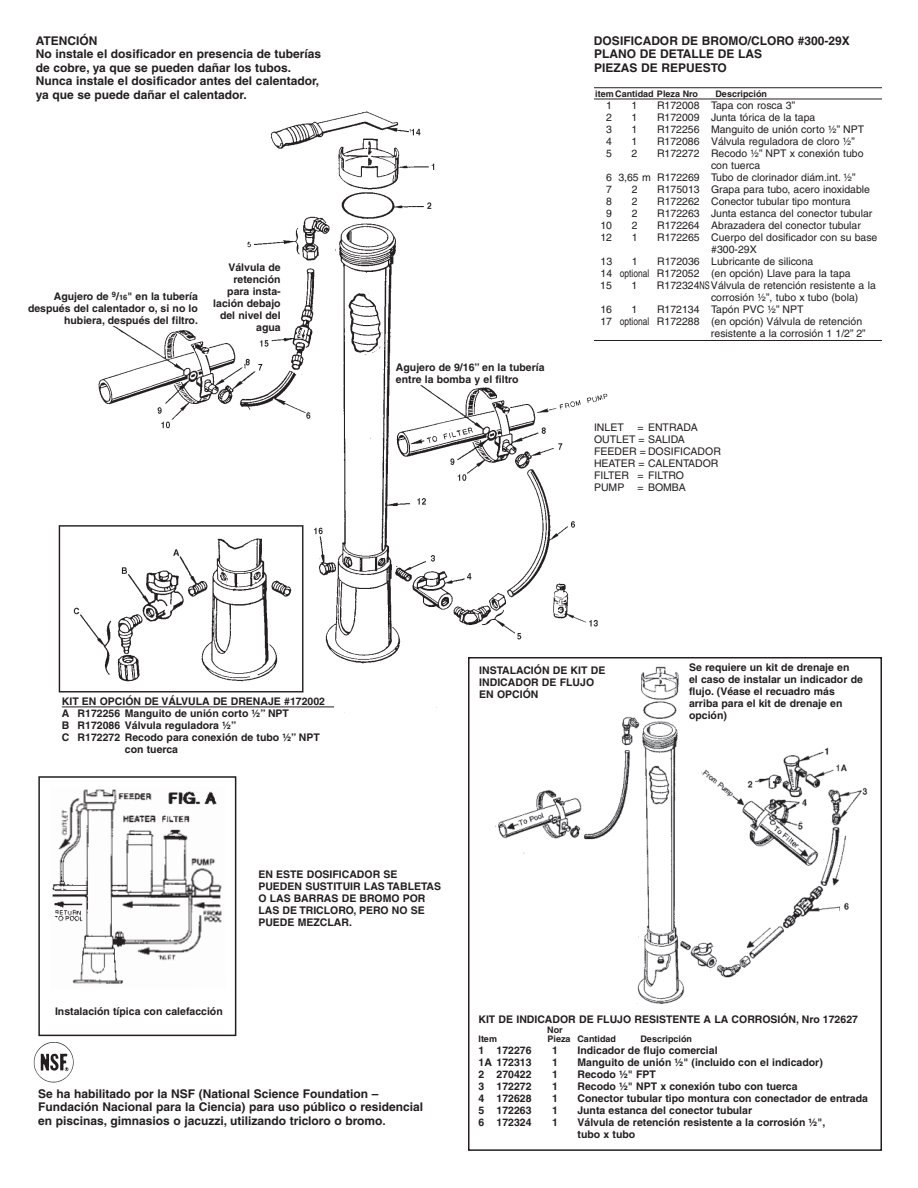
<style>
.page{position:relative;width:918px;height:1188px;background:#fff}
.page>*{position:absolute;margin:0;border:0;box-sizing:border-box;transform-origin:0 0}
.t1{font:700 12px/13.5px "Helvetica";color:#231f20}
.t2{font:700 10.5px/12px "Helvetica";color:#231f20}
.t3{font:10.5px/12px "Helvetica";color:#231f20}
.t4{font:700 9px "Helvetica";color:#231f20}
.s1{font-size:7.5px}
.s2{font-family:"Arial"}
</style>
<div class="page">
<hr style="left:594px;top:87px;width:288px;height:1px;background:#231f20">
<hr style="left:594px;top:99px;width:288px;height:1px;background:#231f20">
<hr style="left:594px;top:340px;width:288px;height:1px;background:#231f20">
<img style="left:58px;top:87px;width:551px;height:626px">
<img style="left:473px;top:660px;width:395px;height:344px">
<img style="left:52px;top:789px;width:170px;height:195px">
<div style="left:38px;top:776px;width:198px;height:260px;border:2px solid #231f20"></div>
<div style="left:468px;top:657px;width:414px;height:494px;border:2px solid #231f20"></div>
<hr style="left:62px;top:707px;width:272px;height:1px;background:#231f20">
<div style="left:12px;top:258px;width:186px;height:68px;background:#fff"></div>
<div style="left:396px;top:338px;width:155px;height:47px;background:#fff"></div>
<svg style="left:214px;top:296px;width:88px;height:39px"></svg>
<img style="left:33px;top:1042px;width:41px;height:41px">
<p class="t1" style="left:36px;top:35px;width:287px">ATENCIÓN<br>No instale el dosificador en presencia de tuberías de cobre, ya que se pueden dañar los tubos.<br>Nunca instale el dosificador antes del calentador, ya que se puede dañar el calentador.</p>
<p class="t2" style="left:28px;top:291px;width:171px;text-align:right">Agujero de <sup>9</sup>/<span class="s1">16</span>" en la tubería después del calentador o, si no lo hubiera, después del filtro.</p>
<p class="t2" style="left:213px;top:263px;width:69px;text-align:right">Válvula de retención para insta&shy;lación debajo del nivel del agua</p>
<p class="t2" style="left:62px;top:696px;width:265px">KIT EN OPCIÓN DE VÁLVULA DE DRENAJE #172002</p>
<p class="t2" style="left:62px;top:708px;width:229px">A R172256 Manguito de unión corto ½” NPT</p>
<p class="t2" style="left:62px;top:720px;width:176px">B R172086 Válvula reguladora ½”</p>
<p class="t2" style="left:62px;top:732px;width:260px">C R172272 Recodo para conexión de tubo ½” NPT</p>
<p class="t2" style="left:125px;top:744px;width:55px">con tuerca</p>
<p class="t1" style="left:594px;top:35px;width:257px">DOSIFICADOR DE BROMO/CLORO #300-29X<br>PLANO DE DETALLE DE LAS<br>PIEZAS DE REPUESTO</p>
<p class="t4" style="left:595px;top:91px;width:104px">item Cantidad Pleza Nro</p>
<p class="t4" style="left:715px;top:91px;width:53px">Descripción</p>
<p class="t3" style="left:606px;top:100px;width:7px">1</p>
<p class="t3" style="left:632px;top:100px;width:7px">1</p>
<p class="t3" style="left:657px;top:100px;width:140px">R172008 Tapa con rosca 3”</p>
<p class="t3" style="left:606px;top:112px;width:7px">2</p>
<p class="t3" style="left:632px;top:112px;width:7px">1</p>
<p class="t3" style="left:657px;top:112px;width:160px">R172009 Junta tórica de la tapa</p>
<p class="t3" style="left:606px;top:124px;width:7px">3</p>
<p class="t3" style="left:632px;top:124px;width:7px">1</p>
<p class="t3" style="left:657px;top:124px;width:209px">R172256 Manguito de unión corto ½” NPT</p>
<p class="t3" style="left:606px;top:136px;width:7px">4</p>
<p class="t3" style="left:632px;top:136px;width:7px">1</p>
<p class="t3" style="left:657px;top:136px;width:200px">R172086 Válvula reguladora de cloro ½”</p>
<p class="t3" style="left:606px;top:148px;width:7px">5</p>
<p class="t3" style="left:632px;top:148px;width:7px">2</p>
<p class="t3" style="left:657px;top:148px;width:208px">R172272 Recodo ½” NPT x conexión tubo</p>
<p class="t3" style="left:711px;top:160px;width:51px">con tuerca</p>
<p class="t3" style="left:606px;top:172px;width:251px">6 3,65 m R172269 Tubo de clorinador diám.int. ½”</p>
<p class="t3" style="left:606px;top:184px;width:7px">7</p>
<p class="t3" style="left:632px;top:184px;width:7px">2</p>
<p class="t3" style="left:657px;top:184px;width:214px">R175013 Grapa para tubo, acero inoxidable</p>
<p class="t3" style="left:606px;top:196px;width:7px">8</p>
<p class="t3" style="left:632px;top:196px;width:7px">2</p>
<p class="t3" style="left:657px;top:196px;width:195px">R172262 Conector tubular tipo montura</p>
<p class="t3" style="left:606px;top:208px;width:7px">9</p>
<p class="t3" style="left:632px;top:208px;width:7px">2</p>
<p class="t3" style="left:657px;top:208px;width:217px">R172263 Junta estanca del conector tubular</p>
<p class="t3" style="left:600px;top:220px;width:13px">10</p>
<p class="t3" style="left:632px;top:220px;width:7px">2</p>
<p class="t3" style="left:657px;top:220px;width:205px">R172264 Abrazadera del conector tubular</p>
<p class="t3" style="left:600px;top:232px;width:13px">12</p>
<p class="t3" style="left:632px;top:232px;width:7px">1</p>
<p class="t3" style="left:711px;top:232px;width:168px;text-indent:-54px">R172265 Cuerpo del dosificador con su base #300-29X</p>
<p class="t3" style="left:601px;top:256px;width:13px">13</p>
<p class="t3" style="left:632px;top:256px;width:7px">1</p>
<p class="t3" style="left:600px;top:256px;width:252px;text-indent:57px">R172036 Lubricante de silicona<br>14 optional R172052 (en opción) Llave para la tapa<br>15</p>
<p class="t3" style="left:632px;top:280px;width:7px">1</p>
<p class="t3" style="left:711px;top:280px;width:166px;text-indent:-54px">R172324NS Válvula de retención resistente a la corrosión ½”, tubo x tubo (bola)</p>
<p class="t2" style="left:396px;top:362px;width:150px">Agujero de 9/16” en la tubería entre la bomba y el filtro</p>
<p class="t3" style="left:600px;top:304px;width:13px">16</p>
<p class="t3" style="left:632px;top:304px;width:7px">1</p>
<p class="t3" style="left:657px;top:304px;width:148px">R172134 Tapón PVC ½” NPT</p>
<p class="t3" style="left:600px;top:316px;width:263px">17 optional R172288 (en opción) Válvula de retención</p>
<p class="t3" style="left:711px;top:328px;width:156px">resistente a la corrosión 1 1/2” 2”</p>
<p class="t3" style="left:594px;top:422px;width:128px;text-indent:43px">= ENTRADA<br>OUTLET = SALIDA<br>FEEDER = DOSIFICADOR<br>HEATER = CALENTADOR<br>FILTER = FILTRO<br>PUMP = BOMBA</p>
<p class="t3" style="left:594px;top:422px;width:31px">INLET</p>
<p class="t2" style="left:479px;top:665px;width:128px">INSTALACIÓN DE KIT DE<br>INDICADOR DE FLUJO<br>EN OPCIÓN</p>
<p class="t2" style="left:689px;top:663px;width:175px">Se requiere un kit de drenaje en<br>el caso de instalar un indicador de flujo. (Véase el recuadro más arriba para el kit de drenaje en opción)</p>
<p class="t2" style="left:55px;top:1007px;width:169px">Instalación típica con calefacción</p>
<p class="t2" style="left:258px;top:870px;width:184px">EN ESTE DOSIFICADOR SE<br>PUEDEN SUSTITUIR LAS TABLETAS<br>O LAS BARRAS DE BROMO POR<br>LAS DE TRICLORO, PERO NO SE<br>PUEDE MEZCLAR.</p>
<p class="t1" style="left:38px;top:1088px;width:386px">Se ha habilitado por la NSF (National Science Foundation –<br>Fundación Nacional para la Ciencia) para uso público o residencial en piscinas, gimnasios o jacuzzi, utilizando tricloro o bromo<span class="s2">.</span></p>
<p class="t2" style="left:478px;top:1014px;width:381px">KIT DE INDICADOR DE FLUJO RESISTENTE A LA CORROSIÓN, Nro 172627</p>
<p class="t4" style="left:547px;top:1027px;width:17px">Nor</p>
<p class="t4" style="left:479px;top:1036px;width:20px">Item</p>
<p class="t4" style="left:548px;top:1036px;width:70px">Pieza Cantidad</p>
<p class="t4" style="left:641px;top:1036px;width:53px">Descripción</p>
<p class="t2" style="left:478px;top:1046px;width:55px">1 172276</p>
<p class="t2" style="left:552px;top:1046px;width:7px">1</p>
<p class="t2" style="left:578px;top:1046px;width:142px">Indicador de flujo comercial</p>
<p class="t2" style="left:479px;top:1058px;width:55px">1A 172313</p>
<p class="t2" style="left:552px;top:1058px;width:7px">1</p>
<p class="t2" style="left:578px;top:1058px;width:247px">Manguito de unión ½" (incluido con el indicador)</p>
<p class="t2" style="left:479px;top:1070px;width:55px">2 270422</p>
<p class="t2" style="left:552px;top:1070px;width:7px">1</p>
<p class="t2" style="left:578px;top:1070px;width:80px">Recodo ½" FPT</p>
<p class="t2" style="left:479px;top:1082px;width:55px">3 172272</p>
<p class="t2" style="left:552px;top:1082px;width:7px">1</p>
<p class="t2" style="left:578px;top:1082px;width:222px">Recodo ½" NPT x conexión tubo con tuerca</p>
<p class="t2" style="left:479px;top:1094px;width:55px">4 172628</p>
<p class="t2" style="left:552px;top:1094px;width:7px">1</p>
<p class="t2" style="left:578px;top:1094px;width:292px">Conector tubular tipo montura con conectador de entrada</p>
<p class="t2" style="left:479px;top:1106px;width:55px">5 172263</p>
<p class="t2" style="left:552px;top:1106px;width:7px">1</p>
<p class="t2" style="left:578px;top:1106px;width:176px">Junta estanca del conector tubular</p>
<p class="t2" style="left:479px;top:1118px;width:55px">6 172324</p>
<p class="t2" style="left:552px;top:1118px;width:7px">1</p>
<p class="t2" style="left:578px;top:1118px;width:249px">Válvula de retención resistente a la corrosión ½", tubo x tubo</p>
</div>
